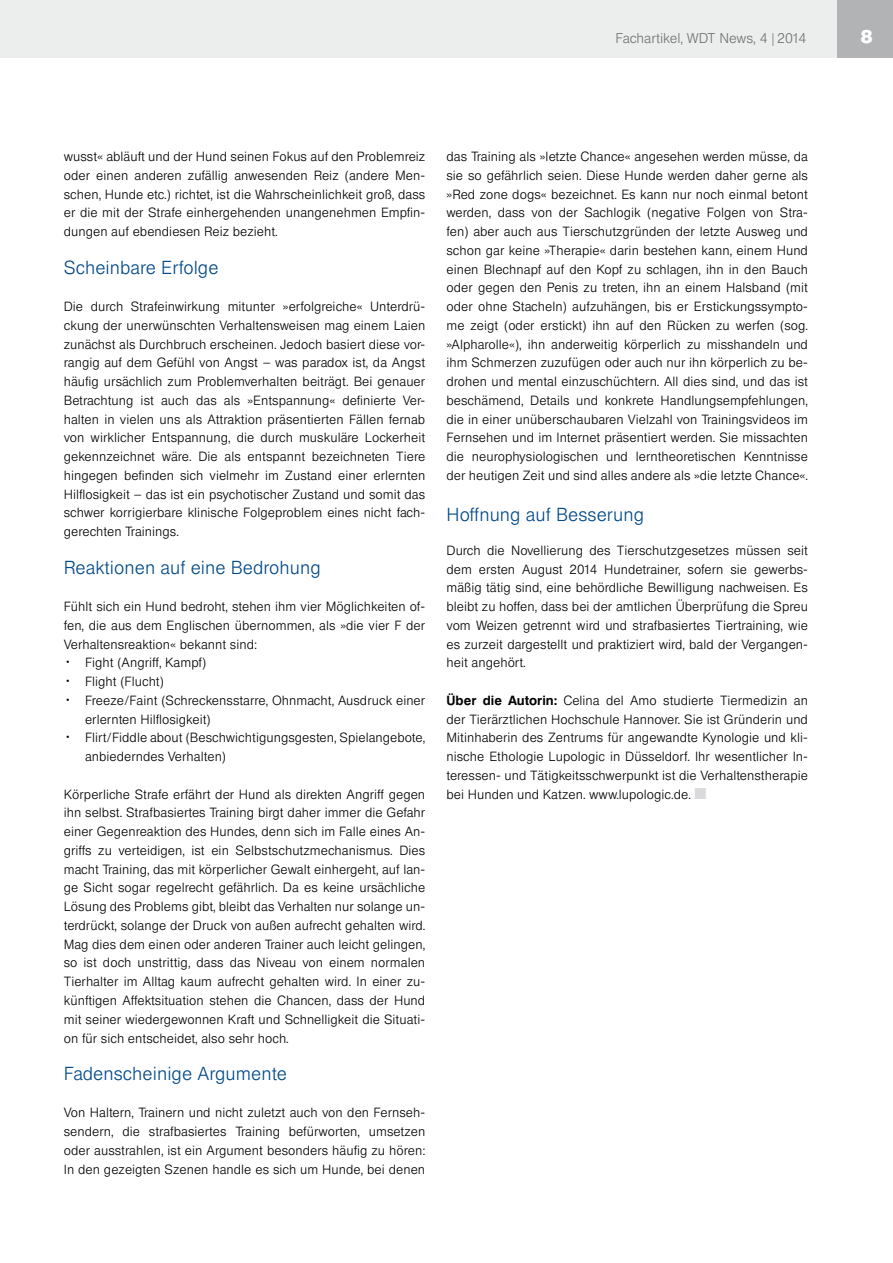
<style>
.page{position:relative;width:893px;height:1263px;background:#fff}
.page>*{position:absolute;margin:0;border:0;box-sizing:border-box;transform-origin:0 0}
.t1{font:300 18px "Europa Gro SBOP";letter-spacing:.005em;color:#004988}
.t2{font:700 18px "Europa Gro SBOP";color:#fff}
.t3{font:300 13.5px "Europa Gro SBOP";color:#707172}
.t4{font:300 12.75px/18.8px "Europa Gro SBOP";letter-spacing:.005em;color:#000;text-align:justify}
.s1{font-weight:500;font-size:14.25px}
.s2{font-weight:500}
.s3{color:#d9dadb}
</style>
<div class="page">
<div style="left:0;top:0;width:893px;height:57px;background:#eceded"></div>
<div style="left:838px;top:0;width:55px;height:57px;background:#b1b3b4"></div>
<p class="t3" style="left:615px;top:30px;width:192px">Fachartikel, WDT News, 4 | 2014</p>
<h1 class="t2" style="left:860px;top:25px;width:14px">8</h1>
<p class="t4" style="left:64px;top:147px;width:363px">wusst« abläuft und der Hund seinen Fokus auf den Problemreiz oder einen anderen zufällig anwesenden Reiz (andere Men&shy;schen, Hunde etc.) richtet, ist die Wahrscheinlichkeit groß, dass er die mit der Strafe einhergehenden unangenehmen Empfin&shy;dungen auf ebendiesen Reiz bezieht.</p>
<h1 class="t1" style="left:64px;top:256px;width:156px">Scheinbare Erfolge</h1>
<p class="t4" style="left:64px;top:297px;width:363px">Die durch Strafeinwirkung mitunter »erfolgreiche« Unterdrü&shy;ckung der unerwünschten Verhaltensweisen mag einem Laien zunächst als Durchbruch erscheinen. Jedoch basiert diese vor&shy;rangig auf dem Gefühl von Angst – was paradox ist, da Angst häufig ursächlich zum Problemverhalten beiträgt. Bei genauer Betrachtung ist auch das als »Entspannung« definierte Ver&shy;halten in vielen uns als Attraktion präsentierten Fällen fernab von wirklicher Entspannung, die durch muskuläre Lockerheit gekennzeichnet wäre. Die als entspannt bezeichneten Tiere hingegen befinden sich vielmehr im Zustand einer erlernten Hilflosigkeit – das ist ein psychotischer Zustand und somit das schwer korrigierbare klinische Folgeproblem eines nicht fach&shy;gerechten Trainings.</p>
<h1 class="t1" style="left:64px;top:556px;width:259px">Reaktionen auf eine Bedrohung</h1>
<p class="t4" style="left:64px;top:597px;width:363px">Fühlt sich ein Hund bedroht, stehen ihm vier Möglichkeiten of-</p>
<p class="t4" style="left:64px;top:616px;width:363px">fen, die aus dem Englischen übernommen, als »die vier F der</p>
<p class="t4" style="left:64px;top:634px;width:195px">Verhaltensreaktion« bekannt sind:</p>
<p class="t4" style="left:64px;top:653px;width:144px"><span class="s1">·</span> Fight (Angriff, Kampf)</p>
<p class="t4" style="left:64px;top:672px;width:102px"><span class="s1">·</span> Flight (Flucht)</p>
<p class="t4" style="left:64px;top:691px;width:363px"><span class="s1">·</span> Freeze/Faint (Schreckensstarre, Ohnmacht, Ausdruck einer</p>
<p class="t4" style="left:85px;top:709px;width:127px">erlernten Hilflosigkeit)</p>
<p class="t4" style="left:64px;top:728px;width:363px"><span class="s1">·</span> Flirt/Fiddle about (Beschwichtigungsgesten, Spielangebote,</p>
<p class="t4" style="left:85px;top:747px;width:143px">anbiederndes Verhalten)</p>
<p class="t4" style="left:64px;top:784px;width:363px">Körperliche Strafe erfährt der Hund als direkten Angriff gegen ihn selbst. Strafbasiertes Training birgt daher immer die Gefahr einer Gegenreaktion des Hundes, denn sich im Falle eines An&shy;griffs zu verteidigen, ist ein Selbstschutzmechanismus. Dies macht Training, das mit körperlicher Gewalt einhergeht, auf lan&shy;ge Sicht sogar regelrecht gefährlich. Da es keine ursächliche Lösung des Problems gibt, bleibt das Verhalten nur solange un&shy;terdrückt, solange der Druck von außen aufrecht gehalten wird.<br>Mag dies dem einen oder anderen Trainer auch leicht gelingen, so ist doch unstrittig, dass das Niveau von einem normalen Tierhalter im Alltag kaum aufrecht gehalten wird. In einer zu&shy;künftigen Affektsituation stehen die Chancen, dass der Hund mit seiner wiedergewonnen Kraft und Schnelligkeit die Situati&shy;on für sich entscheidet, also sehr hoch.</p>
<h1 class="t1" style="left:64px;top:1063px;width:225px">Fadenscheinige Argumente</h1>
<p class="t4" style="left:64px;top:1103px;width:363px">Von Haltern, Trainern und nicht zuletzt auch von den Fernseh&shy;sendern, die strafbasiertes Training befürworten, umsetzen oder ausstrahlen, ist ein Argument besonders häufig zu hören:<br>In den gezeigten Szenen handle es sich um Hunde, bei denen</p>
<p class="t4" style="left:446px;top:147px;width:363px">das Training als »letzte Chance« angesehen werden müsse, da sie so gefährlich seien. Diese Hunde werden daher gerne als »Red zone dogs« bezeichnet. Es kann nur noch einmal betont werden, dass von der Sachlogik (negative Folgen von Stra&shy;fen) aber auch aus Tierschutzgründen der letzte Ausweg und schon gar keine »Therapie« darin bestehen kann, einem Hund einen Blechnapf auf den Kopf zu schlagen, ihn in den Bauch oder gegen den Penis zu treten, ihn an einem Halsband (mit oder ohne Stacheln) aufzuhängen, bis er Erstickungssympto&shy;me zeigt (oder erstickt) ihn auf den Rücken zu werfen (sog. »Alpharolle«), ihn anderweitig körperlich zu misshandeln und ihm Schmerzen zuzufügen oder auch nur ihn körperlich zu be&shy;drohen und mental einzuschüchtern. All dies sind, und das ist beschämend, Details und konkrete Handlungsempfehlungen, die in einer unüberschaubaren Vielzahl von Trainingsvideos im Fernsehen und im Internet präsentiert werden. Sie missachten die neurophysiologischen und lerntheoretischen Kenntnisse der heutigen Zeit und sind alles andere als »die letzte Chance«.</p>
<h1 class="t1" style="left:446px;top:504px;width:199px">Hoffnung auf Besserung</h1>
<p class="t4" style="left:446px;top:541px;width:363px">Durch die Novellierung des Tierschutzgesetzes müssen seit dem ersten August 2014 Hundetrainer, sofern sie gewerbs&shy;mäßig tätig sind, eine behördliche Bewilligung nachweisen. Es bleibt zu hoffen, dass bei der amtlichen Überprüfung die Spreu vom Weizen getrennt wird und strafbasiertes Tiertraining, wie es zurzeit dargestellt und praktiziert wird, bald der Vergangen&shy;heit angehört.</p>
<p class="t4" style="left:446px;top:691px;width:363px"><span class="s2">Über die Autorin:</span> Celina del Amo studierte Tiermedizin an der Tierärztlichen Hochschule Hannover. Sie ist Gründerin und Mitinhaberin des Zentrums für angewandte Kynologie und kli&shy;nische Ethologie Lupologic in Düsseldorf. Ihr wesentlicher In&shy;teressen- und Tätigkeitsschwerpunkt ist die Verhaltenstherapie bei Hunden und Katzen. www.lupologic.de. <span class="s3">■</span></p>
</div>
